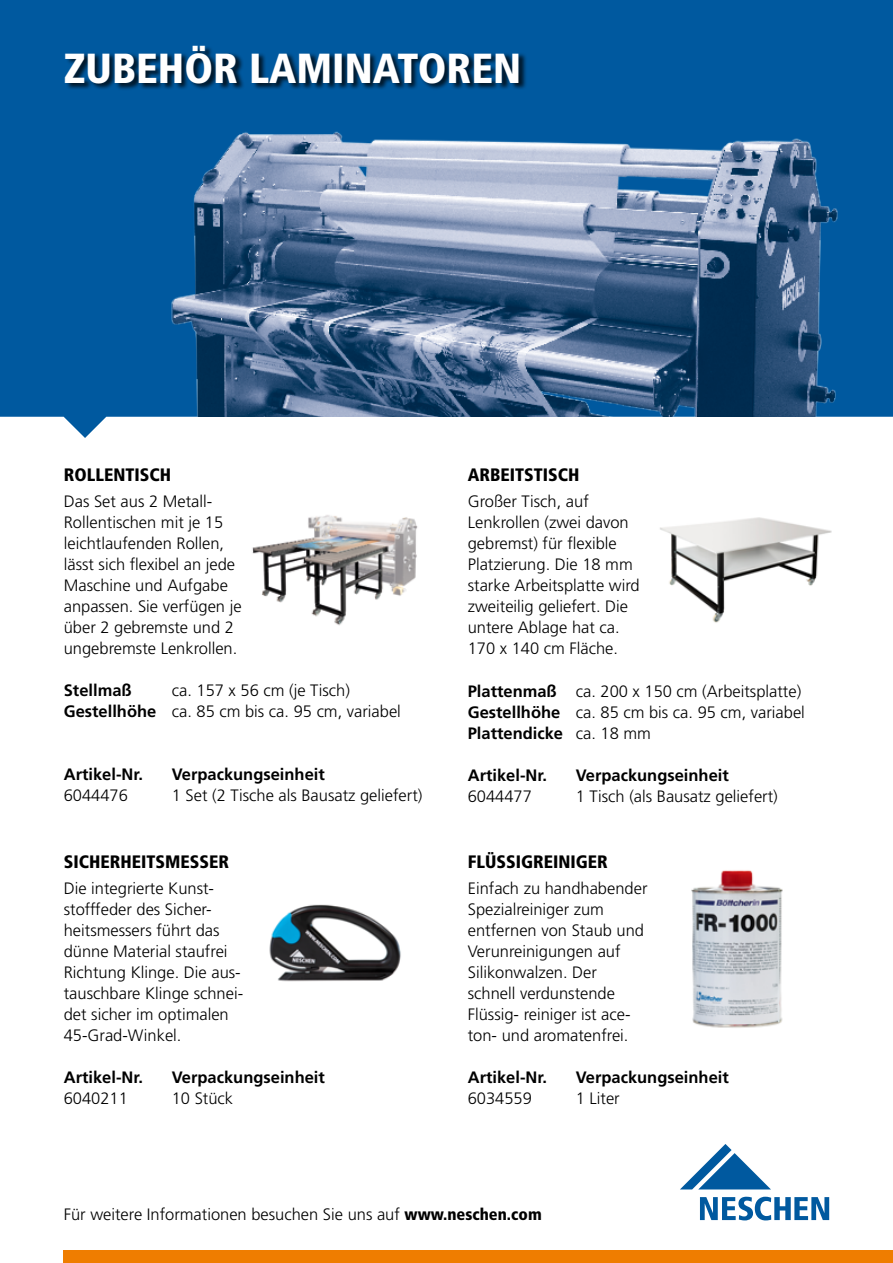
<style>
.page{position:relative;width:893px;height:1263px;background:#fff}
.page>*{position:absolute;margin:0;border:0;box-sizing:border-box;transform-origin:0 0}
.t1{font:900 condensed 42px "Frutiger LT Std";color:#fff}
.t2{font:900 condensed 18px "Frutiger LT Std";color:#000}
.t3{font:300 16.5px/21px "Frutiger LT Std";color:#000}
.t4{font:700 16.5px "Frutiger LT Std";color:#000}
.s1{font-weight:700}
.s2{font-weight:900;font-stretch:condensed}
</style>
<div class="page">
<svg style="left:0;top:0;width:893px;height:438px;fill:#00599f"></svg>
<img style="left:159px;top:117px;width:734px;height:300px">
<div style="left:64px;top:1250px;width:829px;height:13px;background:#ef7d00"></div>
<svg style="left:680px;top:1144px;width:91px;height:45px"></svg>
<svg style="left:700px;top:1197px;width:129px;height:23px"></svg>
<div style="left:66px;top:46px;width:461px;height:45px;background:#000;opacity:.75"></div>
<img style="left:252px;top:515px;width:166px;height:111px">
<img style="left:660px;top:517px;width:172px;height:106px">
<img style="left:691px;top:870px;width:92px;height:158px">
<img style="left:269px;top:904px;width:132px;height:78px">
<h1 class="t1" style="left:64px;top:43px;width:459px">ZUBEHÖR LAMINATOREN</h1>
<p class="t2" style="left:64px;top:463px;width:109px">ROLLENTISCH</p>
<p class="t2" style="left:468px;top:463px;width:113px">ARBEITSTISCH</p>
<p class="t3" style="left:64px;top:491px;width:179px">Das Set aus 2 Metall-<br>Rollentischen mit je 15 leichtlaufenden Rollen, lässt sich flexibel an jede<br>Maschine und Aufgabe anpassen. Sie verfügen je über 2 gebremste und 2 ungebremste Lenkrollen.</p>
<p class="t4" style="left:64px;top:680px;width:69px">Stellmaß</p>
<p class="t3" style="left:468px;top:491px;width:174px">Großer Tisch, auf<br>Lenkrollen (zwei davon gebremst) für flexible<br>Platzierung. Die 18 mm starke Arbeitsplatte wird zweiteilig geliefert. Die untere Ablage hat ca.<br>170 x 140 cm Fläche.</p>
<p class="t3" style="left:468px;top:681px;width:339px"><span class="s1">Plattenmaß</span> ca. 200 x 150 cm (Arbeitsplatte)<br><span class="s1">Gestellhöhe</span> ca. 85 cm bis ca. 95 cm, variabel<br><span class="s1">Plattendicke</span> ca. 18 mm</p>
<p class="t4" style="left:468px;top:765px;width:81px">Artikel-Nr.</p>
<p class="t4" style="left:576px;top:765px;width:155px">Verpackungseinheit</p>
<p class="t3" style="left:468px;top:786px;width:66px">6044477</p>
<p class="t3" style="left:576px;top:786px;width:204px">1 Tisch (als Bausatz geliefert)</p>
<p class="t3" style="left:64px;top:680px;width:339px;text-indent:108px">ca. 157 x 56 cm (je Tisch)<br><span class="s1">Gestellhöhe</span> ca. 85 cm bis ca. 95 cm, variabel</p>
<p class="t4" style="left:64px;top:764px;width:81px">Artikel-Nr.</p>
<p class="t4" style="left:172px;top:764px;width:155px">Verpackungseinheit</p>
<p class="t3" style="left:64px;top:785px;width:66px">6044476</p>
<p class="t3" style="left:172px;top:785px;width:252px">1 Set (2 Tische als Bausatz geliefert)</p>
<p class="t2" style="left:64px;top:850px;width:167px">SICHERHEITSMESSER</p>
<p class="t2" style="left:468px;top:850px;width:142px">FLÜSSIGREINIGER</p>
<p class="t3" style="left:64px;top:878px;width:181px">Die integrierte Kunst&shy;stofffeder des Sicher&shy;heitsmessers führt das dünne Material staufrei<br>Richtung Klinge. Die aus&shy;tauschbare Klinge schnei&shy;det sicher im optimalen<br>45-Grad-Winkel.</p>
<p class="t4" style="left:64px;top:1067px;width:81px">Artikel-Nr.</p>
<p class="t4" style="left:172px;top:1067px;width:155px">Verpackungseinheit</p>
<p class="t3" style="left:64px;top:1088px;width:66px">6040211</p>
<p class="t3" style="left:172px;top:1088px;width:63px">10 Stück</p>
<p class="t3" style="left:468px;top:878px;width:181px">Einfach zu handhabender<br>Spezialreiniger zum entfernen von Staub und<br>Verunreinigungen auf<br>Silikonwalzen. Der schnell verdunstende<br>Flüssig- reiniger ist ace&shy;ton- und aromatenfrei.</p>
<p class="t4" style="left:468px;top:1067px;width:81px">Artikel-Nr.</p>
<p class="t4" style="left:576px;top:1067px;width:155px">Verpackungseinheit</p>
<p class="t3" style="left:468px;top:1088px;width:66px">6034559</p>
<p class="t3" style="left:576px;top:1088px;width:45px">1 Liter</p>
<p class="t3" style="left:64px;top:1204px;width:479px">Für weitere Informationen besuchen Sie uns auf <span class="s2">www.neschen.com</span></p>
</div>
